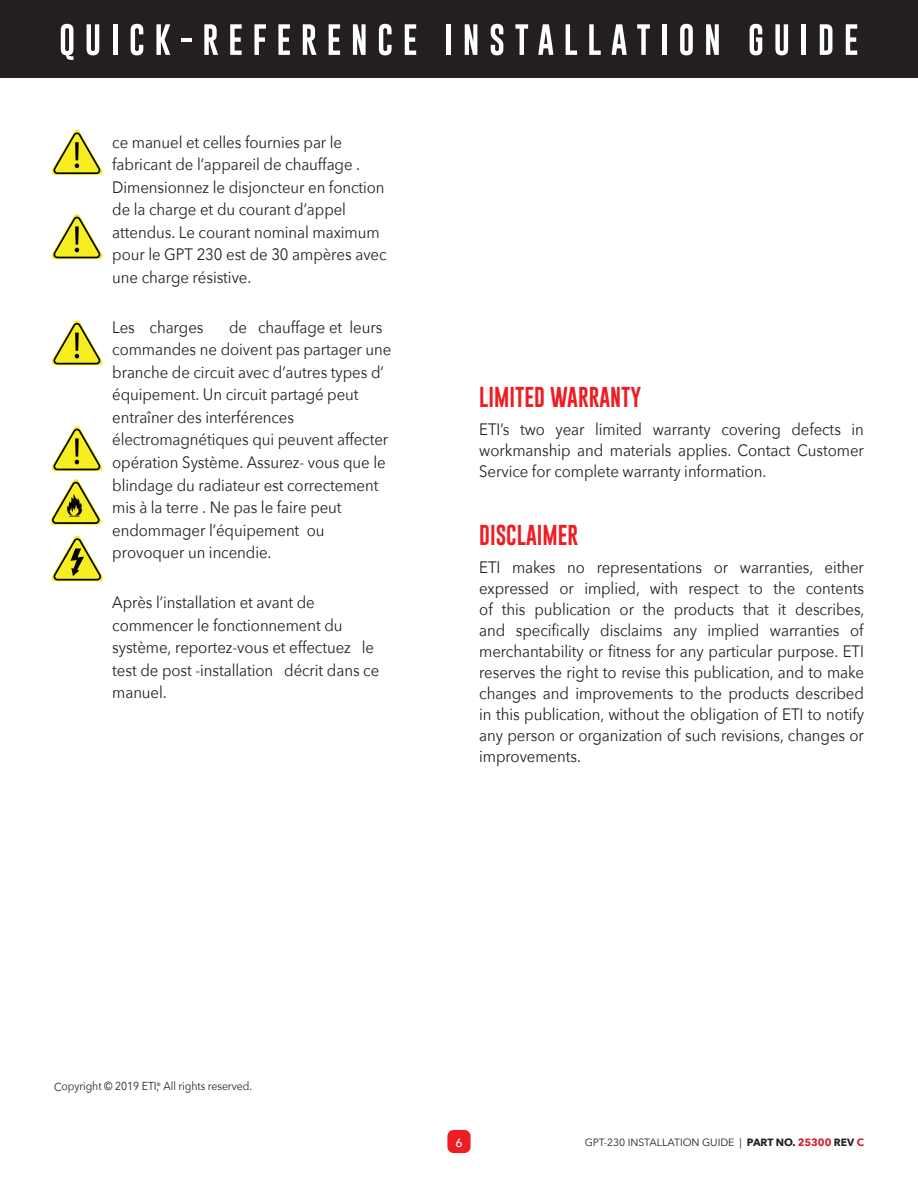
<style>
.page{position:relative;width:918px;height:1188px;background:#fff}
.page>*{position:absolute;margin:0;border:0;box-sizing:border-box;transform-origin:0 0}
.t1{font:21px "Gobold";color:#ee1d23}
.t2{font:16.5px/22.5px "Avenir Next";letter-spacing:-.005em;color:#231f20;scale:.91 1}
.t3{font:16.5px/21px "Avenir Next";letter-spacing:-.005em;color:#231f20;text-align:justify;scale:.91 1}
.t4{font:500 12px "Avenir Next";color:#fff}
.t5{font:11.55px "Avenir Next";letter-spacing:-.005em;color:#231f20;scale:.91 1}
.t6{font:10.5px "Avenir Next";letter-spacing:-.005em;color:#231f20}
.s1{font-weight:700}
.s2{font-weight:700;color:#d1232a}
</style>
<div class="page">
<div style="left:447px;top:1130px;width:24px;height:23px;background:#ee1d23;border-radius:6px"></div>
<div style="left:0;top:0;width:918px;height:78px;background:#231f20"></div>
<svg style="left:61px;top:24px;width:12px;height:36px"></svg>
<svg style="left:87px;top:24px;width:12px;height:31px"></svg>
<hr style="left:113px;top:24px;width:4px;height:31px;background:#fff">
<svg style="left:131px;top:24px;width:12px;height:31px"></svg>
<svg style="left:156px;top:24px;width:14px;height:31px"></svg>
<hr style="left:181px;top:38px;width:11px;height:4px;background:#fff">
<svg style="left:204px;top:24px;width:14px;height:31px"></svg>
<svg style="left:230px;top:24px;width:12px;height:31px"></svg>
<svg style="left:255px;top:24px;width:11px;height:31px"></svg>
<svg style="left:278px;top:24px;width:12px;height:31px"></svg>
<svg style="left:303px;top:24px;width:14px;height:31px"></svg>
<svg style="left:329px;top:24px;width:11px;height:31px"></svg>
<svg style="left:353px;top:24px;width:13px;height:31px"></svg>
<svg style="left:379px;top:24px;width:13px;height:31px"></svg>
<svg style="left:405px;top:24px;width:11px;height:31px"></svg>
<hr style="left:447px;top:24px;width:4px;height:31px;background:#fff">
<svg style="left:465px;top:24px;width:12px;height:31px"></svg>
<svg style="left:491px;top:24px;width:12px;height:31px"></svg>
<svg style="left:515px;top:24px;width:13px;height:31px"></svg>
<svg style="left:538px;top:24px;width:15px;height:31px"></svg>
<svg style="left:566px;top:24px;width:11px;height:31px"></svg>
<svg style="left:589px;top:24px;width:12px;height:31px"></svg>
<svg style="left:612px;top:24px;width:15px;height:31px"></svg>
<svg style="left:637px;top:24px;width:13px;height:31px"></svg>
<div style="left:662px;top:24px;width:5px;height:31px;background:#fff"></div>
<svg style="left:680px;top:24px;width:13px;height:31px"></svg>
<svg style="left:706px;top:24px;width:13px;height:31px"></svg>
<svg style="left:750px;top:24px;width:12px;height:31px"></svg>
<svg style="left:775px;top:24px;width:13px;height:31px"></svg>
<hr style="left:802px;top:24px;width:4px;height:31px;background:#fff">
<svg style="left:820px;top:24px;width:12px;height:31px"></svg>
<svg style="left:846px;top:24px;width:11px;height:31px"></svg>
<svg style="left:52px;top:130px;width:50px;height:45px"></svg>
<svg style="left:52px;top:214px;width:50px;height:45px"></svg>
<svg style="left:52px;top:320px;width:50px;height:45px"></svg>
<svg style="left:52px;top:426px;width:50px;height:45px"></svg>
<svg style="left:53px;top:536px;width:50px;height:45px"></svg>
<svg style="left:51px;top:479px;width:51px;height:46px"></svg>
<p class="t2" style="left:112px;top:131px;width:303px">ce manuel et celles fournies par le fabricant de l’appareil de chauffage .<br>Dimensionnez le disjoncteur en fonction de la charge et du courant d’appel attendus. Le courant nominal maximum pour le GPT 230 est de 30 ampères avec une charge résistive.</p>
<p class="t2" style="left:112px;top:316px;width:102px">Les charges</p>
<p class="t2" style="left:112px;top:316px;width:308px;text-indent:117px">de chauffage et leurs commandes ne doivent pas partager une branche de circuit avec d’autres types d’ équipement. Un circuit partagé peut entraîner des interférences électromagnétiques qui peuvent affecter opération Système. Assurez- vous que le blindage du radiateur est correctement mis à la terre . Ne pas le faire peut endommager l’équipement ou provoquer un incendie.</p>
<p class="t2" style="left:112px;top:592px;width:295px">Après l’installation et avant de commencer le fonctionnement du système, reportez-vous et effectuez le test de post -installation décrit dans ce manuel.</p>
<p class="t1" style="left:479px;top:384px;width:164px">LIMITED WARRANTY</p>
<p class="t3" style="left:479px;top:418px;width:424px">ETI’s two year limited warranty covering defects in workmanship and materials applies. Contact Customer Service for complete warranty information.</p>
<p class="t1" style="left:479px;top:522px;width:100px">DISCLAIMER</p>
<p class="t3" style="left:479px;top:556px;width:425px">ETI makes no representations or warranties, either expressed or implied, with respect to the contents of this publication or the products that it describes, and specifically disclaims any implied warranties of merchantability or fitness for any particular purpose. ETI reserves the right to revise this publication, and to make changes and improvements to the products described in this publication, without the obligation of ETI to notify any person or organization of such revisions, changes or improvements.</p>
<p class="t5" style="left:54px;top:1077px;width:219px">Copyright © 2019 ETI,<sup>®</sup> All rights reserved.</p>
<p class="t4" style="left:455px;top:1135px;width:9px">6</p>
<p class="t6" style="left:585px;top:1133px;width:281px">GPT-230 INSTALLATION GUIDE | <span class="s1">PART NO.</span> <span class="s2">25300</span> <span class="s1">REV</span> <span class="s2">C</span></p>
</div>
